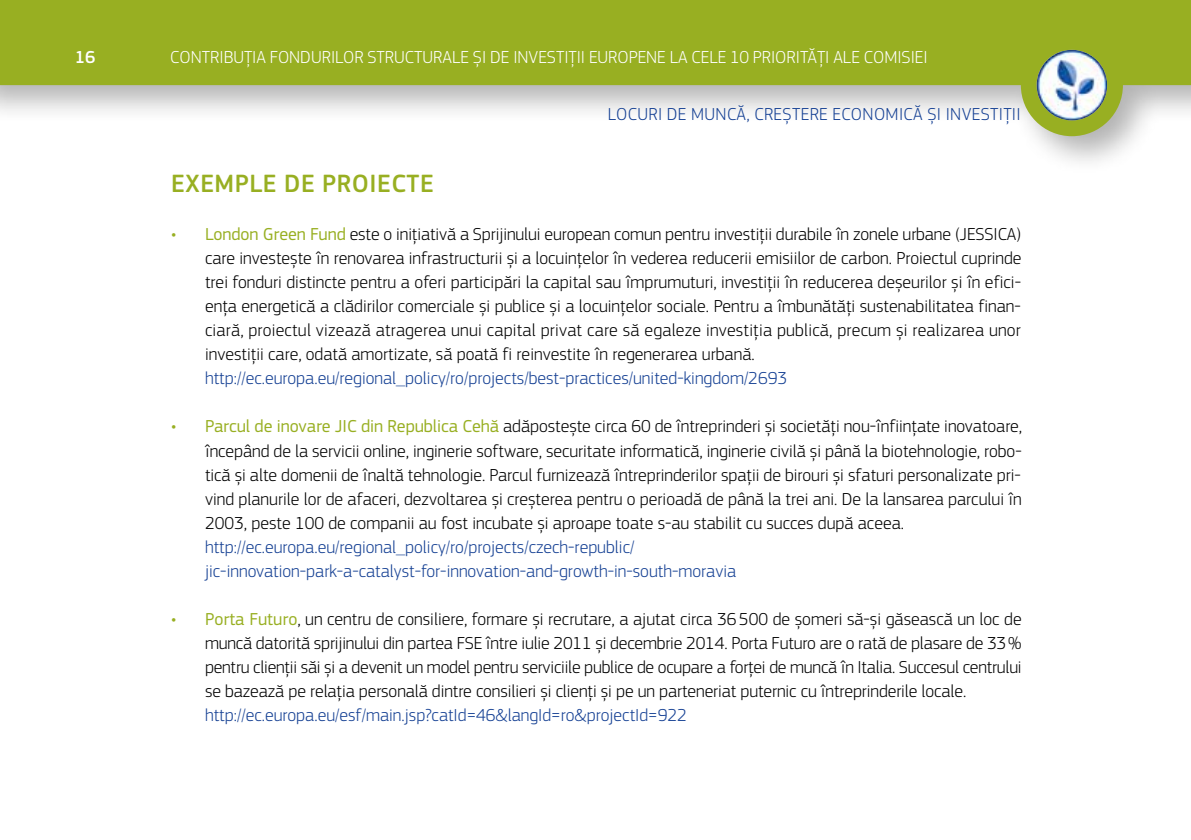
<style>
.page{position:relative;width:1191px;height:840px;background:#fff}
.page>*{position:absolute;margin:0;border:0;box-sizing:border-box;transform-origin:0 0}
.t1{font:500 26px "EC Square Sans Pro";letter-spacing:.02em;color:#98af22}
.t2{font:300 18px/24px "EC Square Sans Pro";color:#000;text-align:justify}
.t3{font:300 18px/24px "EC Square Sans Pro";color:#164194}
.t4{font:300 18px "EC Square Sans Pro";color:#fff}
.t5{font:300 18px "EC Square Sans Pro";letter-spacing:.02em;color:#164194}
.t6{font:500 18px "EC Square Sans Pro";color:#fff}
.s1{font-size:20px;color:#98af22}
.s2{font-weight:400;color:#98af22}
</style>
<div class="page">
<div style="left:0;top:0;width:1191px;height:174px;background:#000;opacity:.3"></div>
<div style="left:0;top:0;width:1191px;height:85px;background:#98af22"></div>
<div style="left:1020px;top:34px;width:103px;height:102px;background:#98af22;border-radius:50%"></div>
<img style="left:1036px;top:50px;width:71px;height:70px">
<p class="t6" style="left:75px;top:47px;width:22px">16</p>
<p class="t4" style="left:170px;top:47px;width:759px">CONTRIBUȚIA FONDURILOR STRUCTURALE ȘI DE INVESTIȚII EUROPENE LA CELE 10 PRIORITĂȚI ALE COMISIEI</p>
<p class="t5" style="left:608px;top:104px;width:414px">LOCURI DE MUNCĂ, CREȘTERE ECONOMICĂ ȘI INVESTIȚII</p>
<h1 class="t1" style="left:171px;top:168px;width:264px">EXEMPLE DE PROIECTE</h1>
<p class="t2" style="left:205px;top:222px;width:818px;text-indent:-34px"><span class="s1">•</span> <span class="s2">London Green Fund</span> este o inițiativă a Sprijinului european comun pentru investiții durabile în zonele urbane (JESSICA) care investește în renovarea infrastructurii și a locuințelor în vederea reducerii emisiilor de carbon. Proiectul cuprinde trei fonduri distincte pentru a oferi participări la capital sau împrumuturi, investiții în reducerea deșeurilor și în efici&shy;ența energetică a clădirilor comerciale și publice și a locuințelor sociale. Pentru a îmbunătăți sustenabilitatea finan&shy;ciară, proiectul vizează atragerea unui capital privat care să egaleze investiția publică, precum și realizarea unor investiții care, odată amortizate, să poată fi reinvestite în regenerarea urbană.</p>
<p class="t3" style="left:205px;top:366px;width:583px">http://ec.europa.eu/regional_policy/ro/projects/best-practices/united-kingdom/2693</p>
<p class="t2" style="left:205px;top:414px;width:818px;text-indent:-34px"><span class="s1">•</span> <span class="s2">Parcul de inovare JIC din Republica Cehă</span> adăpostește circa 60 de întreprinderi și societăți nou-înființate inovatoare, începând de la servicii online, inginerie software, securitate informatică, inginerie civilă și până la biotehnologie, robo&shy;tică și alte domenii de înaltă tehnologie. Parcul furnizează întreprinderilor spații de birouri și sfaturi personalizate pri&shy;vind planurile lor de afaceri, dezvoltarea și creșterea pentru o perioadă de până la trei ani. De la lansarea parcului în 2003, peste 100 de companii au fost incubate și aproape toate s-au stabilit cu succes după aceea.</p>
<p class="t3" style="left:205px;top:534px;width:533px">http://ec.europa.eu/regional_policy/ro/projects/czech-republic/ jic-innovation-park-a-catalyst-for-innovation-and-growth-in-south-moravia</p>
<p class="t2" style="left:205px;top:606px;width:818px;text-indent:-34px"><span class="s1">•</span> <span class="s2">Porta Futuro</span>, un centru de consiliere, formare și recrutare, a ajutat circa 36500 de șomeri să-și găsească un loc de muncă datorită sprijinului din partea FSE între iulie 2011 și decembrie 2014. Porta Futuro are o rată de plasare de 33% pentru clienții săi și a devenit un model pentru serviciile publice de ocupare a forței de muncă în Italia. Succesul centrului se bazează pe relația personală dintre consilieri și clienți și pe un parteneriat puternic cu întreprinderile locale.</p>
<p class="t3" style="left:205px;top:702px;width:483px">http://ec.europa.eu/esf/main.jsp?catId=46&amp;langId=ro&amp;projectId=922</p>
</div>
